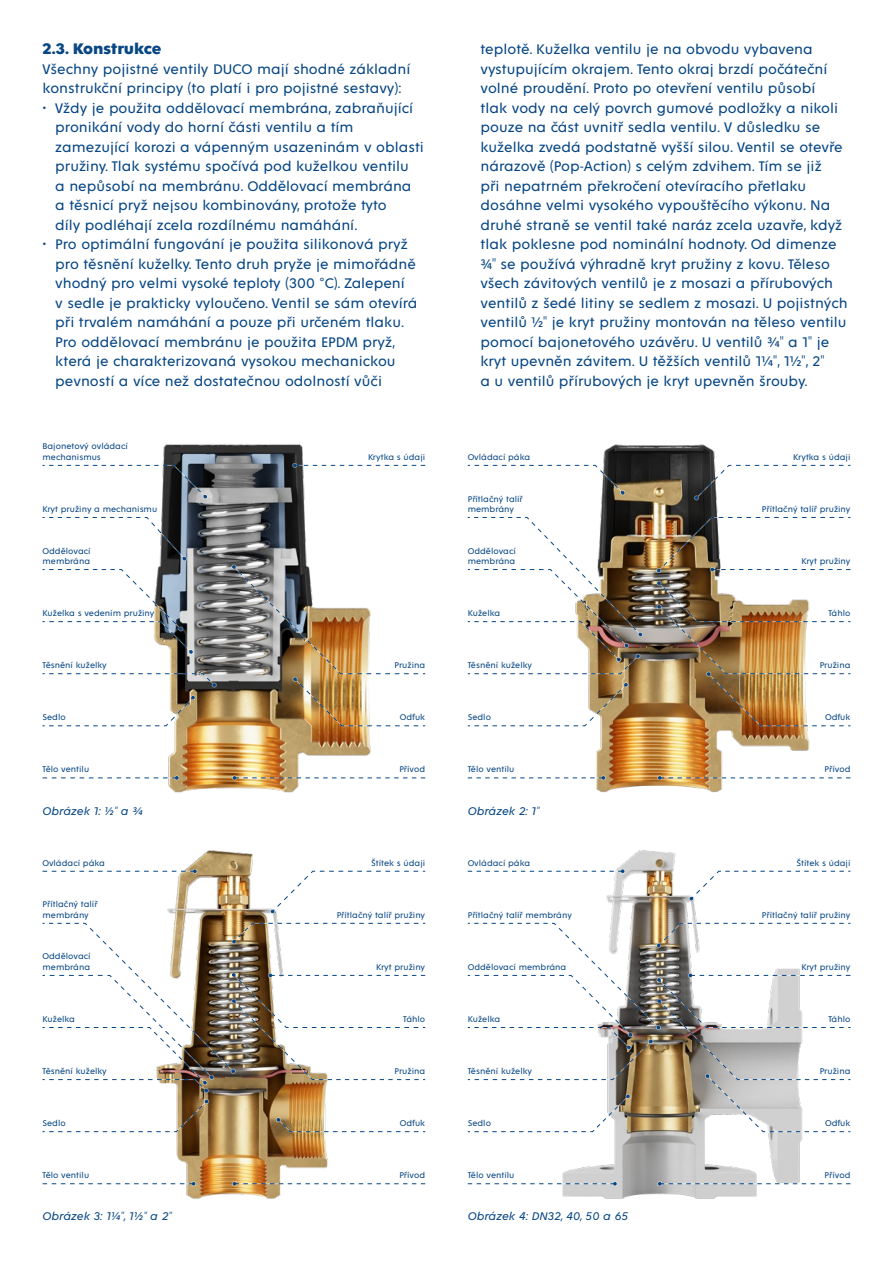
<style>
.page{position:relative;width:893px;height:1263px;background:#fff}
.page>*{position:absolute;margin:0;border:0;box-sizing:border-box;transform-origin:0 0}
.t1{font:700 16.5px "Fenomen Sans";color:#084784}
.t2{font:15px/19.5px "Fenomen Sans";color:#084784}
.t3{font:italic 12px "Fenomen Sans";color:#084784}
.t4{font:9px/10.5px "Fenomen Sans";color:#084784}
</style>
<div class="page">
<img style="left:43px;top:444px;width:382px;height:349px">
<svg style="left:42px;top:465px;width:166px;height:34px"></svg>
<svg style="left:292px;top:463px;width:133px;height:5px"></svg>
<img style="left:231px;top:564px;width:195px;height:162px">
<svg style="left:232px;top:775px;width:193px;height:5px"></svg>
<svg style="left:42px;top:517px;width:145px;height:44px"></svg>
<svg style="left:42px;top:569px;width:151px;height:85px"></svg>
<svg style="left:42px;top:673px;width:175px;height:14px"></svg>
<svg style="left:42px;top:695px;width:153px;height:31px"></svg>
<svg style="left:43px;top:775px;width:136px;height:5px"></svg>
<img style="left:468px;top:444px;width:382px;height:349px">
<svg style="left:467px;top:465px;width:158px;height:30px"></svg>
<svg style="left:694px;top:465px;width:157px;height:35px"></svg>
<img style="left:656px;top:517px;width:195px;height:56px">
<img style="left:656px;top:581px;width:195px;height:145px">
<svg style="left:657px;top:775px;width:193px;height:5px"></svg>
<img style="left:467px;top:517px;width:176px;height:157px">
<svg style="left:467px;top:682px;width:161px;height:44px"></svg>
<svg style="left:468px;top:775px;width:138px;height:5px"></svg>
<img style="left:43px;top:850px;width:382px;height:349px">
<svg style="left:43px;top:869px;width:154px;height:5px"></svg>
<svg style="left:270px;top:871px;width:156px;height:43px"></svg>
<svg style="left:276px;top:1117px;width:150px;height:15px"></svg>
<svg style="left:232px;top:1181px;width:193px;height:5px"></svg>
<svg style="left:42px;top:923px;width:384px;height:170px"></svg>
<svg style="left:42px;top:1099px;width:167px;height:33px"></svg>
<svg style="left:43px;top:1181px;width:153px;height:5px"></svg>
<img style="left:468px;top:850px;width:382px;height:349px">
<svg style="left:468px;top:869px;width:157px;height:5px"></svg>
<svg style="left:689px;top:871px;width:162px;height:30px"></svg>
<svg style="left:657px;top:1181px;width:193px;height:5px"></svg>
<svg style="left:467px;top:923px;width:384px;height:209px"></svg>
<svg style="left:468px;top:1181px;width:149px;height:5px"></svg>
<p class="t1" style="left:43px;top:40px;width:120px">2.3. Konstrukce</p>
<p class="t2" style="left:43px;top:59px;width:369px">Všechny pojistné ventily DUCO mají shodné základní konstrukční principy (to platí i pro pojistné sestavy):</p>
<p class="t2" style="left:55px;top:98px;width:370px;text-indent:-13px">• Vždy je použita oddělovací membrána, zabraňující pronikání vody do horní části ventilu a tím zamezující korozi a vápenným usazeninám v oblasti pružiny. Tlak systému spočívá pod kuželkou ventilu<br>a nepůsobí na membránu. Oddělovací membrána a těsnicí pryž nejsou kombinovány, protože tyto<br>díly podléhají zcela rozdílnému namáhání.</p>
<p class="t2" style="left:55px;top:234px;width:364px;text-indent:-13px">• Pro optimální fungování je použita silikonová pryž pro těsnění kuželky. Tento druh pryže je mimořádně vhodný pro velmi vysoké teploty (300 °C). Zalepení<br>v sedle je prakticky vyloučeno. Ventil se sám otevírá při trvalém namáhání a pouze při určeném tlaku.<br>Pro oddělovací membránu je použita EPDM pryž, která je charakterizovaná vysokou mechanickou pevností a více než dostatečnou odolností vůči</p>
<p class="t2" style="left:480px;top:39px;width:369px">teplotě. Kuželka ventilu je na obvodu vybavena vystupujícím okrajem. Tento okraj brzdí počáteční volné proudění. Proto po otevření ventilu působí<br>tlak vody na celý povrch gumové podložky a nikoli pouze na část uvnitř sedla ventilu. V důsledku se kuželka zvedá podstatně vyšší silou. Ventil se otevře nárazově (Pop-Action) s celým zdvihem. Tím se již<br>při nepatrném překročení otevíracího přetlaku dosáhne velmi vysokého vypouštěcího výkonu. Na druhé straně se ventil také naráz zcela uzavře, když tlak poklesne pod nominální hodnoty. Od dimenze ¾" se používá výhradně kryt pružiny z kovu. Těleso všech závitových ventilů je z mosazi a přírubových ventilů z šedé litiny se sedlem z mosazi. U pojistných ventilů 1/2" je kryt pružiny montován na těleso ventilu pomocí bajonetového uzávěru. U ventilů 3/4" a 1" je kryt upevněn závitem. U těžších ventilů 11/4", 11/2", 2"<br>a u ventilů přírubových je kryt upevněn šrouby.</p>
<p class="t4" style="left:43px;top:441px;width:87px">Bajonetový ovládací mechanismus</p>
<p class="t4" style="left:368px;top:452px;width:59px">Krytka s údaji</p>
<p class="t4" style="left:468px;top:452px;width:64px">Ovládací páka</p>
<p class="t4" style="left:793px;top:452px;width:59px">Krytka s údaji</p>
<p class="t4" style="left:43px;top:504px;width:116px">Kryt pružiny a mechanismu</p>
<p class="t4" style="left:43px;top:545px;width:50px">Oddělovací membrána</p>
<p class="t4" style="left:468px;top:493px;width:57px">Přítlačný talíř membrány</p>
<p class="t4" style="left:468px;top:545px;width:50px">Oddělovací membrána</p>
<p class="t4" style="left:762px;top:504px;width:90px">Přítlačný talíř pružiny</p>
<p class="t4" style="left:801px;top:556px;width:51px">Kryt pružiny</p>
<p class="t4" style="left:43px;top:608px;width:113px">Kuželka s vedením pružiny</p>
<p class="t4" style="left:468px;top:608px;width:34px">Kuželka</p>
<p class="t4" style="left:828px;top:608px;width:24px">Táhlo</p>
<p class="t4" style="left:43px;top:660px;width:66px">Těsnění kuželky</p>
<p class="t4" style="left:394px;top:660px;width:32px">Pružina</p>
<p class="t4" style="left:468px;top:660px;width:66px">Těsnění kuželky</p>
<p class="t4" style="left:820px;top:660px;width:32px">Pružina</p>
<p class="t4" style="left:43px;top:712px;width:25px">Sedlo</p>
<p class="t4" style="left:400px;top:712px;width:27px">Odfuk</p>
<p class="t4" style="left:468px;top:712px;width:25px">Sedlo</p>
<p class="t4" style="left:825px;top:712px;width:27px">Odfuk</p>
<p class="t4" style="left:43px;top:764px;width:48px">Tělo ventilu</p>
<p class="t4" style="left:399px;top:764px;width:27px">Přívod</p>
<p class="t4" style="left:468px;top:764px;width:48px">Tělo ventilu</p>
<p class="t4" style="left:825px;top:764px;width:27px">Přívod</p>
<p class="t3" style="left:43px;top:804px;width:102px">Obrázek 1: 1/2" a 3/4</p>
<p class="t3" style="left:468px;top:804px;width:73px">Obrázek 2: 1"</p>
<p class="t4" style="left:43px;top:858px;width:64px">Ovládací páka</p>
<p class="t4" style="left:371px;top:858px;width:55px">Štítek s údaji</p>
<p class="t4" style="left:468px;top:858px;width:64px">Ovládací páka</p>
<p class="t4" style="left:796px;top:858px;width:55px">Štítek s údaji</p>
<p class="t4" style="left:43px;top:899px;width:57px">Přítlačný talíř membrány</p>
<p class="t4" style="left:43px;top:951px;width:50px">Oddělovací membrána</p>
<p class="t4" style="left:337px;top:910px;width:90px">Přítlačný talíř pružiny</p>
<p class="t4" style="left:376px;top:962px;width:51px">Kryt pružiny</p>
<p class="t4" style="left:468px;top:910px;width:106px">Přítlačný talíř membrány</p>
<p class="t4" style="left:468px;top:962px;width:100px">Oddělovací membrána</p>
<p class="t4" style="left:762px;top:910px;width:90px">Přítlačný talíř pružiny</p>
<p class="t4" style="left:801px;top:962px;width:51px">Kryt pružiny</p>
<p class="t4" style="left:43px;top:1014px;width:34px">Kuželka</p>
<p class="t4" style="left:403px;top:1014px;width:24px">Táhlo</p>
<p class="t4" style="left:468px;top:1014px;width:34px">Kuželka</p>
<p class="t4" style="left:828px;top:1014px;width:24px">Táhlo</p>
<p class="t4" style="left:43px;top:1066px;width:66px">Těsnění kuželky</p>
<p class="t4" style="left:394px;top:1066px;width:32px">Pružina</p>
<p class="t4" style="left:468px;top:1066px;width:66px">Těsnění kuželky</p>
<p class="t4" style="left:820px;top:1066px;width:32px">Pružina</p>
<p class="t4" style="left:43px;top:1118px;width:25px">Sedlo</p>
<p class="t4" style="left:400px;top:1118px;width:27px">Odfuk</p>
<p class="t4" style="left:468px;top:1118px;width:25px">Sedlo</p>
<p class="t4" style="left:825px;top:1118px;width:27px">Odfuk</p>
<p class="t4" style="left:43px;top:1170px;width:48px">Tělo ventilu</p>
<p class="t4" style="left:399px;top:1170px;width:27px">Přívod</p>
<p class="t4" style="left:468px;top:1170px;width:48px">Tělo ventilu</p>
<p class="t4" style="left:825px;top:1170px;width:27px">Přívod</p>
<p class="t3" style="left:43px;top:1210px;width:131px">Obrázek 3: 11/4", 11/2" a 2"</p>
<p class="t3" style="left:468px;top:1210px;width:162px">Obrázek 4: DN32, 40, 50 a 65</p>
</div>
